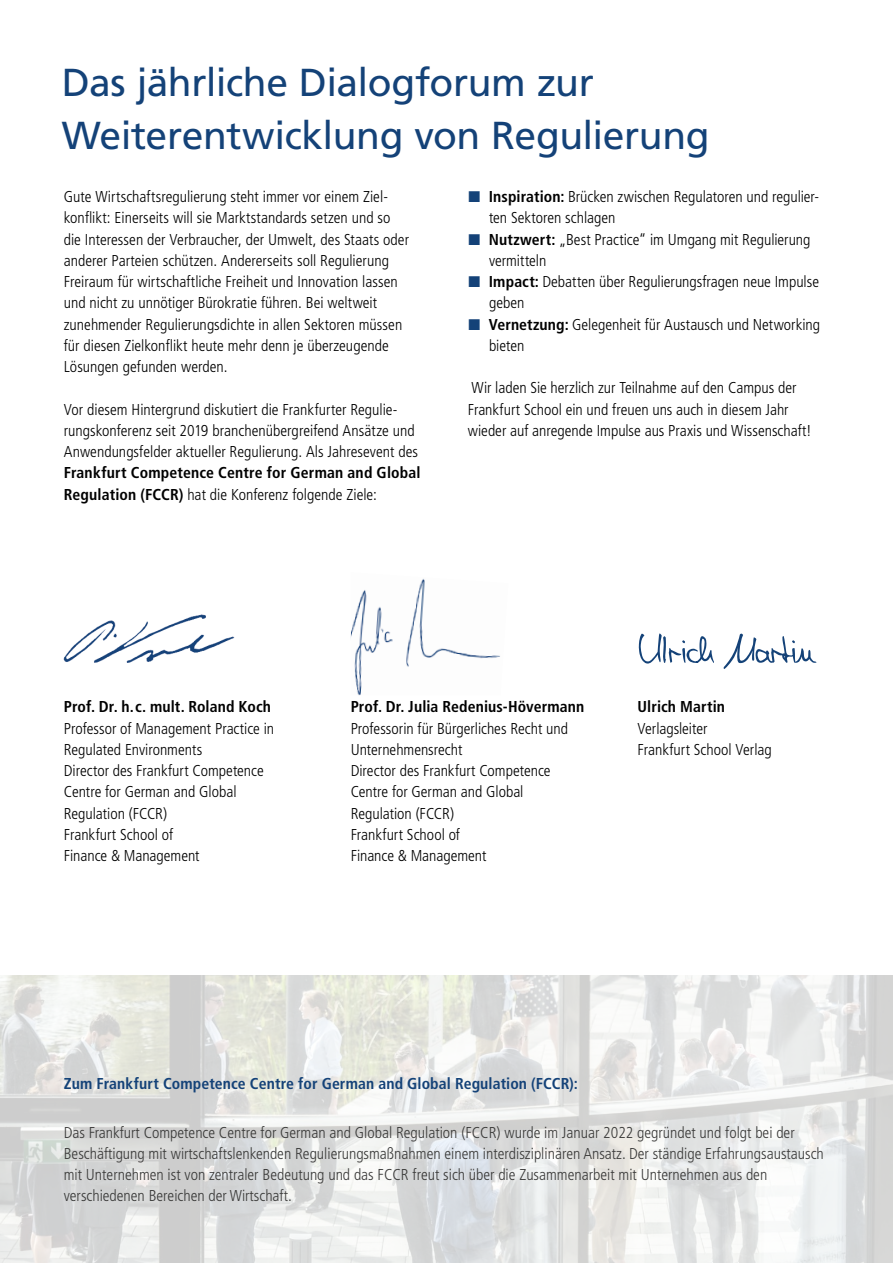
<style>
.page{position:relative;width:893px;height:1263px;background:#fff}
.page>*{position:absolute;margin:0;border:0;box-sizing:border-box;transform-origin:0 0}
.t1{font:39px/53.1px "Frutiger LT";letter-spacing:-.01em;color:#144278}
.t2{font:300 condensed 15.75px/21.3px "Frutiger LT";color:#000}
.t3{font:300 condensed 15.75px/21.3px "Frutiger LT";color:#3a3a39}
.t4{font:700 condensed 15.75px/21.3px "Frutiger LT";letter-spacing:.01em;color:#000}
.t5{font:700 condensed 15.75px "Frutiger LT";letter-spacing:.005em;color:#144278}
.s1{font-weight:300}
.s2{font-weight:700}
</style>
<div class="page">
<img style="left:0;top:976px;width:893px;height:287px">
<img style="left:64px;top:614px;width:171px;height:48px">
<img style="left:351px;top:578px;width:149px;height:117px">
<svg style="left:639px;top:633px;width:178px;height:36px"></svg>
<h1 class="t1" style="left:62px;top:56px;width:650px">Das jährliche Dialogforum zur<br>Weiterentwicklung von Regulierung</h1>
<p class="t2" style="left:64px;top:186px;width:347px">Gute Wirtschaftsregulierung steht immer vor einem Ziel&shy;konflikt: Einerseits will sie Marktstandards setzen und so die Interessen der Verbraucher, der Umwelt, des Staats oder anderer Parteien schützen. Andererseits soll Regulierung Freiraum für wirtschaftliche Freiheit und Innovation lassen und nicht zu unnötiger Bürokratie führen. Bei weltweit zunehmender Regulierungsdichte in allen Sektoren müssen für diesen Zielkonflikt heute mehr denn je überzeugende Lösungen gefunden werden.</p>
<p class="t2" style="left:64px;top:399px;width:356px">Vor diesem Hintergrund diskutiert die Frankfurter Regulie&shy;rungskonferenz seit 2019 branchenübergreifend Ansätze und<br>Anwendungsfelder aktueller Regulierung. Als Jahresevent des</p>
<p class="t4" style="left:64px;top:462px;width:358px">Frankfurt Competence Centre for German and Global<br>Regulation (FCCR) <span class="s1">hat die Konferenz folgende Ziele:</span></p>
<p class="t2" style="left:489px;top:186px;width:333px"><span class="s2">Inspiration:</span> Brücken zwischen Regulatoren und regulier&shy;ten Sektoren schlagen<br><span class="s2">Nutzwert:</span> „Best Practice“ im Umgang mit Regulierung vermitteln<br><span class="s2">Impact:</span> Debatten über Regulierungsfragen neue Impulse geben<br><span class="s2">Vernetzung:</span> Gelegenheit für Austausch und Networking bieten</p>
<p class="t2" style="left:468px;top:377px;width:345px">Wir laden Sie herzlich zur Teilnahme auf den Campus der<br>Frankfurt School ein und freuen uns auch in diesem Jahr wieder auf anregende Impulse aus Praxis und Wissenschaft!</p>
<p class="t4" style="left:64px;top:696px;width:209px">Prof. Dr. h.c. mult. Roland Koch</p>
<p class="t2" style="left:64px;top:718px;width:212px">Professor of Management Practice in<br>Regulated Environments<br>Director des Frankfurt Competence<br>Centre for German and Global<br>Regulation (FCCR)<br>Frankfurt School of<br>Finance &amp; Management</p>
<p class="t4" style="left:351px;top:696px;width:235px">Prof. Dr. Julia Redenius-Hövermann</p>
<p class="t2" style="left:351px;top:718px;width:219px">Professorin für Bürgerliches Recht und<br>Unternehmensrecht<br>Director des Frankfurt Competence<br>Centre for German and Global<br>Regulation (FCCR)<br>Frankfurt School of<br>Finance &amp; Management</p>
<p class="t4" style="left:638px;top:696px;width:89px">Ulrich Martin</p>
<p class="t2" style="left:638px;top:718px;width:136px">Verlagsleiter<br>Frankfurt School Verlag</p>
<p class="t5" style="left:64px;top:1074px;width:516px">Zum Frankfurt Competence Centre for German and Global Regulation (FCCR):</p>
<p class="t3" style="left:64px;top:1122px;width:762px">Das Frankfurt Competence Centre for German and Global Regulation (FCCR) wurde im Januar 2022 gegründet und folgt bei der Beschäftigung mit wirtschaftslenkenden Regulierungsmaßnahmen einem interdisziplinären Ansatz. Der ständige Erfahrungsaustausch mit Unternehmen ist von zentraler Bedeutung und das FCCR freut sich über die Zusammenarbeit mit Unternehmen aus den verschiedenen Bereichen der Wirtschaft.</p>
</div>
